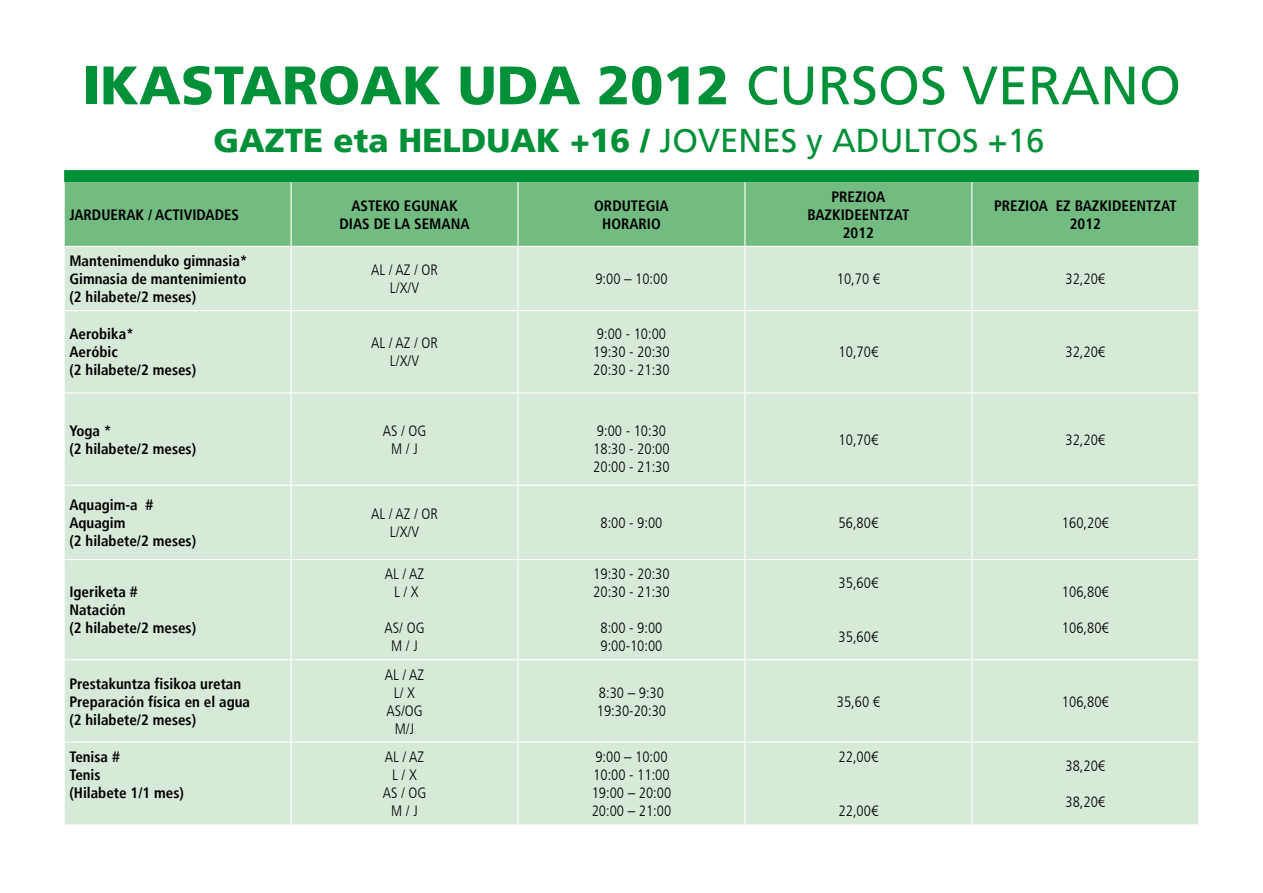
<style>
.page{position:relative;width:1263px;height:893px;background:#fff}
.page>*{position:absolute;margin:0;border:0;box-sizing:border-box;transform-origin:0 0}
.t1{font:900 54px "Frutiger LT";color:#009037}
.t2{font:900 33px "Frutiger LT";color:#009037}
.t3{font:700 condensed 15px/18px "Frutiger LT";color:#000}
.t4{font:300 condensed 15px/18px "Frutiger LT";color:#000;text-align:center}
.s1{font-weight:400}
</style>
<div class="page">
<svg style="left:64px;top:170px;width:1135px;height:12px"></svg>
<div style="left:65px;top:182px;width:1133px;height:64px;background:#72bb81"></div>
<div style="left:65px;top:247px;width:1133px;height:577px;background:#d7ead7"></div>
<hr style="left:290px;top:182px;width:2px;height:64px;background:#fff">
<hr style="left:517px;top:182px;width:2px;height:64px;background:#fff">
<hr style="left:744px;top:182px;width:1px;height:64px;background:#fff">
<hr style="left:971px;top:182px;width:1px;height:64px;background:#fff">
<hr style="left:290px;top:247px;width:2px;height:63px;background:#fff">
<hr style="left:517px;top:247px;width:2px;height:63px;background:#fff">
<hr style="left:744px;top:247px;width:1px;height:63px;background:#fff">
<hr style="left:971px;top:247px;width:1px;height:63px;background:#fff">
<hr style="left:65px;top:310px;width:226px;height:1px;background:#fff">
<hr style="left:291px;top:310px;width:227px;height:1px;background:#fff">
<hr style="left:290px;top:311px;width:2px;height:81px;background:#fff">
<hr style="left:518px;top:310px;width:227px;height:1px;background:#fff">
<hr style="left:517px;top:311px;width:2px;height:81px;background:#fff">
<hr style="left:745px;top:310px;width:227px;height:1px;background:#fff">
<hr style="left:744px;top:311px;width:1px;height:81px;background:#fff">
<hr style="left:972px;top:310px;width:226px;height:1px;background:#fff">
<hr style="left:971px;top:311px;width:1px;height:81px;background:#fff">
<hr style="left:65px;top:392px;width:226px;height:1px;background:#fff">
<hr style="left:291px;top:392px;width:227px;height:1px;background:#fff">
<hr style="left:290px;top:393px;width:2px;height:92px;background:#fff">
<hr style="left:518px;top:392px;width:227px;height:1px;background:#fff">
<hr style="left:517px;top:393px;width:2px;height:92px;background:#fff">
<hr style="left:745px;top:392px;width:227px;height:1px;background:#fff">
<hr style="left:744px;top:393px;width:1px;height:92px;background:#fff">
<hr style="left:972px;top:392px;width:226px;height:1px;background:#fff">
<hr style="left:971px;top:393px;width:1px;height:92px;background:#fff">
<hr style="left:65px;top:485px;width:226px;height:1px;background:#fff">
<hr style="left:291px;top:485px;width:227px;height:1px;background:#fff">
<hr style="left:290px;top:486px;width:2px;height:73px;background:#fff">
<hr style="left:518px;top:485px;width:227px;height:1px;background:#fff">
<hr style="left:517px;top:486px;width:2px;height:73px;background:#fff">
<hr style="left:745px;top:485px;width:227px;height:1px;background:#fff">
<hr style="left:744px;top:486px;width:1px;height:73px;background:#fff">
<hr style="left:972px;top:485px;width:226px;height:1px;background:#fff">
<hr style="left:971px;top:486px;width:1px;height:73px;background:#fff">
<hr style="left:65px;top:559px;width:226px;height:1px;background:#fff">
<hr style="left:291px;top:559px;width:227px;height:1px;background:#fff">
<hr style="left:290px;top:560px;width:2px;height:99px;background:#fff">
<hr style="left:518px;top:559px;width:227px;height:1px;background:#fff">
<hr style="left:517px;top:560px;width:2px;height:99px;background:#fff">
<hr style="left:745px;top:559px;width:227px;height:1px;background:#fff">
<hr style="left:744px;top:560px;width:1px;height:99px;background:#fff">
<hr style="left:972px;top:559px;width:226px;height:1px;background:#fff">
<hr style="left:971px;top:560px;width:1px;height:99px;background:#fff">
<hr style="left:65px;top:659px;width:226px;height:1px;background:#fff">
<hr style="left:291px;top:659px;width:227px;height:1px;background:#fff">
<hr style="left:290px;top:660px;width:2px;height:81px;background:#fff">
<hr style="left:518px;top:659px;width:227px;height:1px;background:#fff">
<hr style="left:517px;top:660px;width:2px;height:81px;background:#fff">
<hr style="left:745px;top:659px;width:227px;height:1px;background:#fff">
<hr style="left:744px;top:660px;width:1px;height:81px;background:#fff">
<hr style="left:972px;top:659px;width:226px;height:1px;background:#fff">
<hr style="left:971px;top:660px;width:1px;height:81px;background:#fff">
<hr style="left:65px;top:741px;width:226px;height:2px;background:#fff">
<hr style="left:291px;top:741px;width:227px;height:2px;background:#fff">
<hr style="left:290px;top:743px;width:2px;height:81px;background:#fff">
<hr style="left:518px;top:741px;width:227px;height:2px;background:#fff">
<hr style="left:517px;top:743px;width:2px;height:81px;background:#fff">
<hr style="left:745px;top:741px;width:227px;height:2px;background:#fff">
<hr style="left:744px;top:743px;width:1px;height:81px;background:#fff">
<hr style="left:972px;top:741px;width:226px;height:2px;background:#fff">
<hr style="left:971px;top:743px;width:1px;height:81px;background:#fff">
<h1 class="t1" style="left:82px;top:53px;width:1100px">IKASTAROAK UDA 2012 <span class="s1">CURSOS VERANO</span></h1>
<h2 class="t2" style="left:213px;top:121px;width:832px">GAZTE eta HELDUAK +16 / <span class="s1">JOVENES y ADULTOS +16</span></h2>
<p class="t3" style="left:69px;top:206px;width:171px">JARDUERAK / ACTIVIDADES</p>
<p class="t3" style="left:339px;top:197px;width:132px;text-align:center">ASTEKO EGUNAK<br>DIAS DE LA SEMANA</p>
<p class="t3" style="left:594px;top:197px;width:76px;text-align:center">ORDUTEGIA<br>HORARIO</p>
<p class="t3" style="left:807px;top:188px;width:103px;text-align:center">PREZIOA<br>BAZKIDEENTZAT<br>2012</p>
<p class="t3" style="left:994px;top:197px;width:184px;text-align:center">PREZIOA EZ BAZKIDEENTZAT<br>2012</p>
<p class="t3" style="left:69px;top:252px;width:180px;text-align:justify">Mantenimenduko gimnasia* Gimnasia de mantenimiento (2 hilabete/2 meses)</p>
<p class="t4" style="left:371px;top:261px;width:68px">AL / AZ / OR<br>L/X/V</p>
<p class="t4" style="left:595px;top:270px;width:74px">9:00 – 10:00</p>
<p class="t4" style="left:837px;top:270px;width:45px">10,70 €</p>
<p class="t4" style="left:1065px;top:270px;width:41px">32,20€</p>
<p class="t3" style="left:69px;top:325px;width:128px">Aerobika*<br>Aeróbic<br>(2 hilabete/2 meses)</p>
<p class="t4" style="left:371px;top:334px;width:68px">AL / AZ / OR<br>L/X/V</p>
<p class="t4" style="left:593px;top:325px;width:78px;text-align:left">9:00 - 10:00<br>19:30 - 20:30<br>20:30 - 21:30</p>
<p class="t4" style="left:839px;top:343px;width:41px">10,70€</p>
<p class="t4" style="left:1065px;top:343px;width:41px">32,20€</p>
<p class="t3" style="left:69px;top:421px;width:128px">Yoga *<br>(2 hilabete/2 meses)</p>
<p class="t4" style="left:383px;top:422px;width:45px">AS / OG<br>M / J</p>
<p class="t4" style="left:593px;top:422px;width:78px;text-align:left">9:00 - 10:30<br>18:30 - 20:00<br>20:00 - 21:30</p>
<p class="t4" style="left:839px;top:431px;width:41px">10,70€</p>
<p class="t4" style="left:1065px;top:431px;width:41px">32,20€</p>
<p class="t3" style="left:69px;top:496px;width:128px">Aquagim-a #<br>Aquagim<br>(2 hilabete/2 meses)</p>
<p class="t4" style="left:371px;top:505px;width:68px">AL / AZ / OR<br>L/X/V</p>
<p class="t4" style="left:600px;top:514px;width:64px">8:00 - 9:00</p>
<p class="t4" style="left:839px;top:514px;width:41px">56,80€</p>
<p class="t4" style="left:1062px;top:514px;width:48px">160,20€</p>
<p class="t3" style="left:69px;top:583px;width:128px">Igeriketa #<br>Natación<br>(2 hilabete/2 meses)</p>
<p class="t4" style="left:385px;top:565px;width:41px">AL / AZ<br>L / X</p>
<p class="t4" style="left:384px;top:619px;width:42px">AS/ OG<br>M / J</p>
<p class="t4" style="left:593px;top:565px;width:78px;text-align:left">19:30 - 20:30<br>20:30 - 21:30</p>
<p class="t4" style="left:600px;top:619px;width:64px;text-align:left">8:00 - 9:00<br>9:00-10:00</p>
<p class="t4" style="left:839px;top:574px;width:41px">35,60€</p>
<p class="t4" style="left:1062px;top:583px;width:48px">106,80€</p>
<p class="t4" style="left:1062px;top:619px;width:48px">106,80€</p>
<p class="t4" style="left:839px;top:628px;width:41px">35,60€</p>
<p class="t3" style="left:69px;top:674px;width:182px">Prestakuntza fisikoa uretan<br>Preparación física en el agua (2 hilabete/2 meses)</p>
<p class="t4" style="left:385px;top:666px;width:41px">AL / AZ<br>L/ X<br>AS/OG<br>M/J</p>
<p class="t4" style="left:597px;top:684px;width:71px;text-align:left">8:30 – 9:30<br>19:30-20:30</p>
<p class="t4" style="left:837px;top:693px;width:45px">35,60 €</p>
<p class="t4" style="left:1062px;top:693px;width:48px">106,80€</p>
<p class="t3" style="left:69px;top:748px;width:116px">Tenisa #<br>Tenis<br>(Hilabete 1/1 mes)</p>
<p class="t4" style="left:383px;top:748px;width:45px">AL / AZ<br>L / X<br>AS / OG<br>M / J</p>
<p class="t4" style="left:592px;top:748px;width:81px;text-align:left">9:00 – 10:00<br>10:00 - 11:00<br>19:00 – 20:00<br>20:00 – 21:00</p>
<p class="t4" style="left:839px;top:748px;width:41px">22,00€</p>
<p class="t4" style="left:839px;top:802px;width:41px">22,00€</p>
<p class="t4" style="left:1065px;top:757px;width:41px">38,20€</p>
<p class="t4" style="left:1065px;top:793px;width:41px">38,20€</p>
</div>
